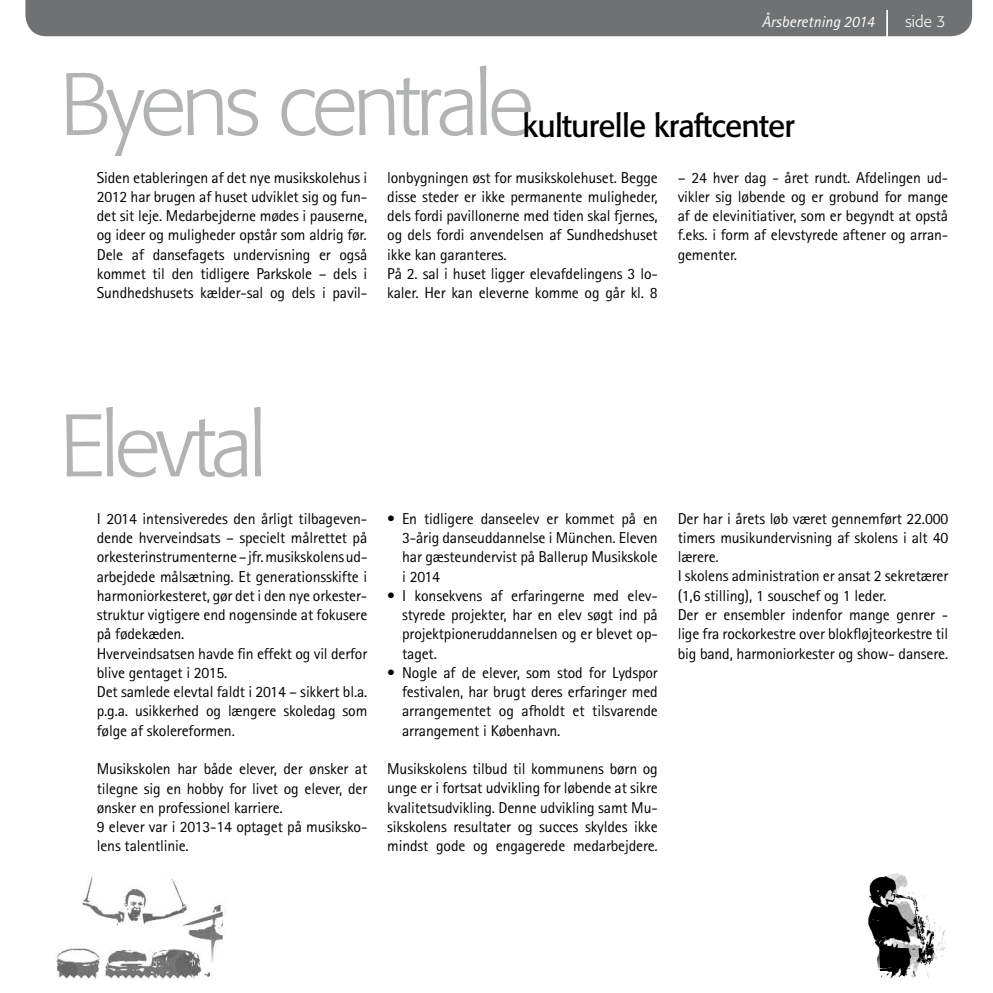
<style>
.page{position:relative;width:993px;height:993px;background:#fff}
.page>*{position:absolute;margin:0;border:0;box-sizing:border-box;transform-origin:0 0}
.t1{font:300 87.5px "Formata";letter-spacing:-.05em;color:#b1b3b4}
.t2{font:31.5px "Formata";letter-spacing:-.025em;color:#000}
.t3{font:15.75px/19.2px "Rotis Sans Serif";letter-spacing:-.01em;color:#000;text-align:justify}
.t4{font:italic 15.75px "Rotis Sans Serif";color:#fff}
.t5{font:300 15.75px "Formata";color:#fff}
</style>
<div class="page">
<div style="left:25px;top:0;width:946px;height:36px;background:#707172"></div>
<hr style="left:885px;top:10px;width:2px;height:43px;background:#fff">
<img style="left:56px;top:876px;width:168px;height:102px">
<img style="left:867px;top:873px;width:79px;height:105px">
<p class="t4" style="left:761px;top:12px;width:114px">Årsberetning 2014</p>
<p class="t5" style="left:905px;top:12px;width:42px">side 3</p>
<h1 class="t1" style="left:60px;top:53px;width:475px">Byens centrale</h1>
<h2 class="t2" style="left:522px;top:107px;width:274px">kulturelle kraftcenter</h2>
<p class="t3" style="left:97px;top:167px;width:272px">Siden etableringen af det nye musikskolehus i 2012 har brugen af huset udviklet sig og fun&shy;det sit leje. Medarbejderne mødes i pauserne, og ideer og muligheder opstår som aldrig før.<br>Dele af dansefagets undervisning er også kommet til den tidligere Parkskole – dels i Sundhedshusets kælder-sal og dels i pavil-</p>
<p class="t3" style="left:387px;top:167px;width:272px;text-align:left">lonbygningen øst for musikskolehuset. Begge disse steder er ikke permanente muligheder, dels fordi pavillonerne med tiden skal fjernes, og dels fordi anvendelsen af Sundhedshuset ikke kan garanteres.<br>På 2. sal i huset ligger elevafdelingens 3 lo&shy;kaler. Her kan eleverne komme og går kl. 8</p>
<p class="t3" style="left:677px;top:167px;width:272px">– 24 hver dag - året rundt. Afdelingen ud&shy;vikler sig løbende og er grobund for mange af de elevinitiativer, som er begyndt at opstå f.eks. i form af elevstyrede aftener og arran&shy;gementer.</p>
<h1 class="t1" style="left:60px;top:394px;width:209px">Elevtal</h1>
<p class="t3" style="left:97px;top:508px;width:272px;text-align:left">I 2014 intensiveredes den årligt tilbageven&shy;dende hverveindsats – specielt målrettet på orkesterinstrumenterne – jfr. musikskolens ud&shy;arbejdede målsætning. Et generationsskifte i harmoniorkesteret, gør det i den nye orkester&shy;struktur vigtigere end nogensinde at fokusere på fødekæden.<br>Hverveindsatsen havde fin effekt og vil derfor blive gentaget i 2015.<br>Det samlede elevtal faldt i 2014 – sikkert bl.a. p.g.a. usikkerhed og længere skoledag som følge af skolereformen.</p>
<p class="t3" style="left:97px;top:759px;width:272px;text-align:left">Musikskolen har både elever, der ønsker at tilegne sig en hobby for livet og elever, der ønsker en professionel karriere.<br>9 elever var i 2013-14 optaget på musiksko&shy;lens talentlinie.</p>
<p class="t3" style="left:402px;top:508px;width:257px;text-indent:-15px">• En tidligere danseelev er kommet på en 3-årig danseuddannelse i München. Eleven har gæsteundervist på Ballerup Musikskole i 2014</p>
<p class="t3" style="left:402px;top:585px;width:257px;text-indent:-15px">• I konsekvens af erfaringerne med elev&shy;styrede projekter, har en elev søgt ind på projektpioneruddannelsen og er blevet op&shy;taget.</p>
<p class="t3" style="left:402px;top:662px;width:257px;text-indent:-15px">• Nogle af de elever, som stod for Lydspor festivalen, har brugt deres erfaringer med arrangementet og afholdt et tilsvarende arrangement i København.</p>
<p class="t3" style="left:387px;top:758px;width:272px">Musikskolens tilbud til kommunens børn og unge er i fortsat udvikling for løbende at sikre kvalitetsudvikling. Denne udvikling samt Mu&shy;sikskolens resultater og succes skyldes ikke mindst gode og engagerede medarbejdere.</p>
<p class="t3" style="left:677px;top:508px;width:272px;text-align:left">Der har i årets løb været gennemført 22.000 timers musikundervisning af skolens i alt 40 lærere.<br>I skolens administration er ansat 2 sekretærer (1,6 stilling), 1 souschef og 1 leder.<br>Der er ensembler indenfor mange genrer - lige fra rockorkestre over blokfløjteorkestre til big band, harmoniorkester og show- dansere.</p>
</div>
